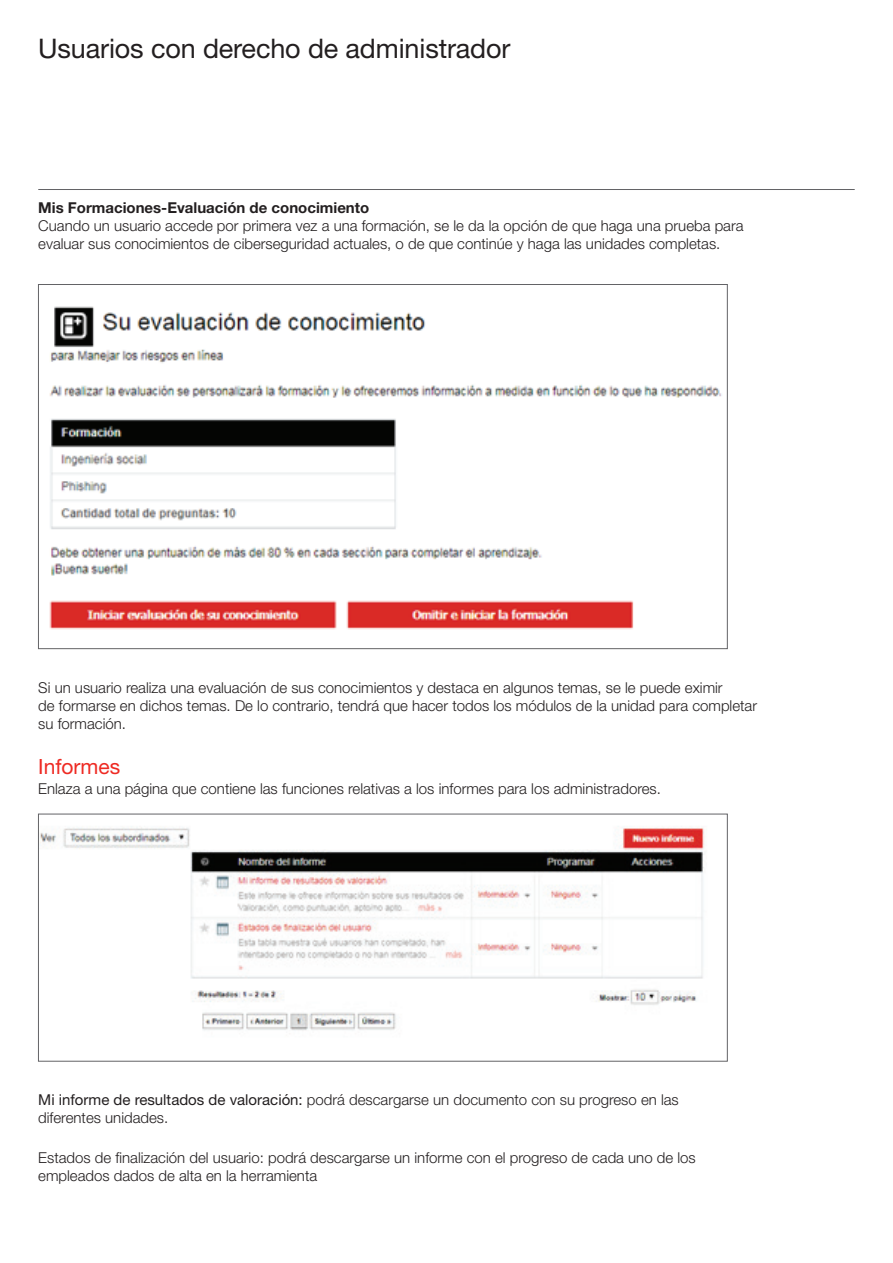
<style>
.page{position:relative;width:893px;height:1263px;background:#fff}
.page>*{position:absolute;margin:0;border:0;box-sizing:border-box;transform-origin:0 0}
.t1{font:27px "Helvetica Neue LT Std";letter-spacing:-.005em;color:#231f20}
.t2{font:21px "Helvetica Neue LT Std";color:#ee2a23}
.t3{font:300 15px/18px "Helvetica Neue LT Std";color:#231f20}
.t4{font:700 15px "Helvetica Neue LT Std";color:#231f20}
.s1{font-weight:400}
</style>
<div class="page">
<hr style="left:38px;top:189px;width:817px;height:1px;background:#636366">
<img style="left:49px;top:306px;width:673px;height:324px">
<img style="left:40px;top:826px;width:665px;height:205px">
<h1 class="t1" style="left:38px;top:32px;width:474px">Usuarios con derecho de administrador</h1>
<p class="t4" style="left:38px;top:199px;width:332px">Mis Formaciones-Evaluación de conocimiento</p>
<p class="t3" style="left:38px;top:217px;width:707px">Cuando un usuario accede por primera vez a una formación, se le da la opción de que haga una prueba para evaluar sus conocimientos de ciberseguridad actuales, o de que continúe y haga las unidades completas.</p>
<p class="t3" style="left:38px;top:678px;width:720px">Si un usuario realiza una evaluación de sus conocimientos y destaca en algunos temas, se le puede eximir<br>de formarse en dichos temas. De lo contrario, tendrá que hacer todos los módulos de la unidad para completar su formación.</p>
<h2 class="t2" style="left:38px;top:753px;width:84px">Informes</h2>
<p class="t3" style="left:38px;top:779px;width:624px">Enlaza a una página que contiene las funciones relativas a los informes para los administradores.</p>
<p class="t3" style="left:38px;top:1090px;width:642px"><span class="s1">Mi informe de resultados de valoración:</span> podrá descargarse un documento con su progreso en las diferentes unidades.</p>
<p class="t3" style="left:38px;top:1149px;width:659px">Estados de finalización del usuario: podrá descargarse un informe con el progreso de cada uno de los empleados dados de alta en la herramienta</p>
</div>
